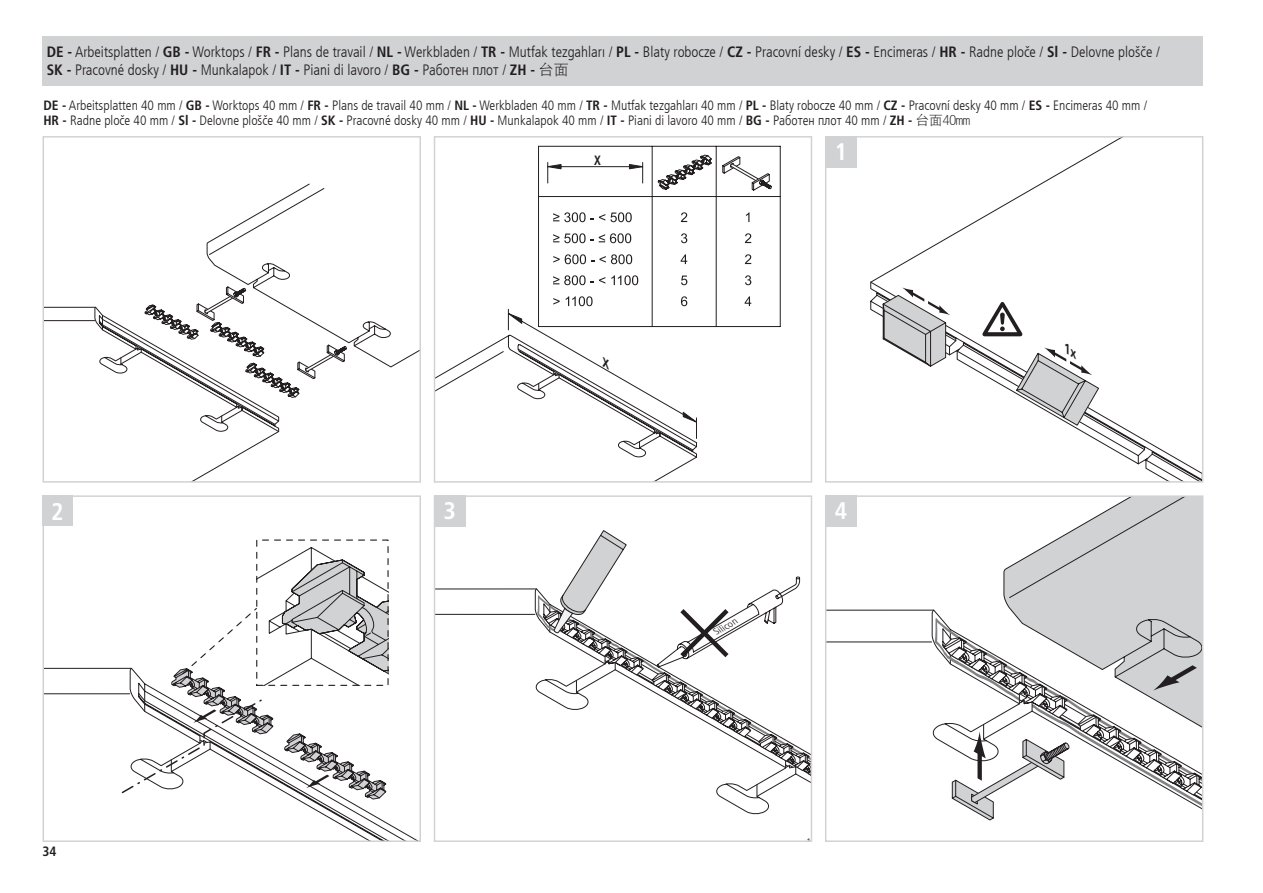
<style>
.page{position:relative;width:1263px;height:893px;background:#fff}
.page>*{position:absolute;margin:0;border:0;box-sizing:border-box;transform-origin:0 0}
.t1{font:700 condensed 24px "Frutiger LT Com";color:#fff}
.t2{font:300 condensed 15px/18px "Frutiger LT Com";color:#231f20}
.t3{font:300 condensed 13.5px/15px "Frutiger LT Com";color:#231f20}
.t4{font:700 condensed 13.5px "Frutiger LT Com";color:#231f20}
.t5{font:700 condensed 13.5px "Frutiger LT Com";color:#231f20;scale:.87 1}
.t6{font:italic 300 condensed 9.75px "Frutiger LT Com";color:#231f20;scale:1.13 1}
.s1{font-weight:700}
.s2{font-family:"Frutiger LTCYR"}
.s3{font-family:"DF Hei W3";font-weight:400;font-stretch:normal}
</style>
<div class="page">
<div style="left:43px;top:37px;width:1160px;height:49px;background:#d1d2d4"></div>
<div style="left:434px;top:136px;width:378px;height:347px;border:2px solid #d1d2d4"></div>
<svg style="left:658px;top:155px;width:54px;height:35px"></svg>
<svg style="left:547px;top:162px;width:96px;height:21px"></svg>
<svg style="left:553px;top:212px;width:79px;height:10px"></svg>
<svg style="left:553px;top:233px;width:78px;height:10px"></svg>
<svg style="left:553px;top:254px;width:79px;height:10px"></svg>
<svg style="left:553px;top:275px;width:52px;height:10px"></svg>
<svg style="left:611px;top:275px;width:27px;height:10px"></svg>
<svg style="left:681px;top:212px;width:6px;height:10px"></svg>
<svg style="left:681px;top:233px;width:6px;height:10px"></svg>
<svg style="left:681px;top:254px;width:6px;height:10px"></svg>
<svg style="left:681px;top:276px;width:6px;height:9px"></svg>
<svg style="left:722px;top:156px;width:50px;height:35px"></svg>
<hr style="left:538px;top:196px;width:242px;height:1px;background:#231f20">
<hr style="left:538px;top:146px;width:242px;height:1px;background:#231f20">
<hr style="left:538px;top:326px;width:242px;height:1px;background:#231f20">
<hr style="left:652px;top:146px;width:1px;height:181px;background:#231f20">
<hr style="left:538px;top:146px;width:1px;height:181px;background:#231f20">
<hr style="left:716px;top:146px;width:1px;height:181px;background:#231f20">
<hr style="left:780px;top:146px;width:1px;height:181px;background:#231f20">
<svg style="left:746px;top:212px;width:3px;height:10px"></svg>
<svg style="left:745px;top:233px;width:6px;height:10px"></svg>
<svg style="left:745px;top:254px;width:6px;height:10px"></svg>
<svg style="left:745px;top:275px;width:6px;height:10px"></svg>
<svg style="left:745px;top:296px;width:6px;height:10px"></svg>
<svg style="left:870px;top:139px;width:250px;height:143px"></svg>
<svg style="left:870px;top:282px;width:330px;height:198px"></svg>
<svg style="left:1138px;top:446px;width:16px;height:15px"></svg>
<svg style="left:882px;top:287px;width:83px;height:80px"></svg>
<svg style="left:982px;top:302px;width:40px;height:34px"></svg>
<div style="left:825px;top:136px;width:378px;height:347px;border:2px solid #d1d2d4"></div>
<div style="left:825px;top:136px;width:32px;height:32px;background:#d1d2d4"></div>
<svg style="left:46px;top:184px;width:372px;height:296px"></svg>
<div style="left:43px;top:136px;width:378px;height:347px;border:2px solid #d1d2d4"></div>
<svg style="left:297px;top:800px;width:118px;height:39px"></svg>
<svg style="left:120px;top:546px;width:268px;height:254px"></svg>
<div style="left:43px;top:495px;width:378px;height:347px;border:2px solid #d1d2d4"></div>
<div style="left:43px;top:496px;width:30px;height:30px;background:#d1d2d4"></div>
<svg style="left:828px;top:609px;width:103px;height:34px"></svg>
<svg style="left:1003px;top:498px;width:197px;height:120px"></svg>
<svg style="left:931px;top:618px;width:269px;height:203px"></svg>
<div style="left:825px;top:495px;width:378px;height:347px;border:2px solid #d1d2d4"></div>
<svg style="left:437px;top:588px;width:97px;height:27px"></svg>
<svg style="left:534px;top:530px;width:110px;height:180px"></svg>
<svg style="left:651px;top:576px;width:158px;height:239px"></svg>
<div style="left:434px;top:495px;width:378px;height:347px;border:2px solid #d1d2d4"></div>
<div style="left:825px;top:495px;width:32px;height:32px;background:#d1d2d4"></div>
<div style="left:434px;top:495px;width:32px;height:32px;background:#d1d2d4"></div>
<svg style="left:434px;top:296px;width:263px;height:186px"></svg>
<svg style="left:1016px;top:343px;width:83px;height:83px"></svg>
<p class="t2" style="left:47px;top:44px;width:1115px"><span class="s1">DE -</span> Arbeitsplatten / <span class="s1">GB -</span> Worktops / <span class="s1">FR -</span> Plans de travail / <span class="s1">NL -</span> Werkbladen / <span class="s1">TR -</span> Mutfak tezgahları / <span class="s1">PL -</span> Blaty robocze / <span class="s1">CZ -</span> Pracovní desky / <span class="s1">ES -</span> Encimeras / <span class="s1">HR -</span> Radne ploče / <span class="s1">Sl -</span> Delovne plošče /<br><span class="s1">SK -</span> Pracovné dosky / <span class="s1">HU -</span> Munkalapok / <span class="s1">IT -</span> Piani di lavoro / <span class="s1">BG -</span> <span class="s2">Работен плот</span> / <span class="s1">ZH -</span> <span class="s3">台面</span></p>
<p class="t3" style="left:43px;top:99px;width:1105px"><span class="s1">DE -</span> Arbeitsplatten 40 mm / <span class="s1">GB -</span> Worktops 40 mm / <span class="s1">FR -</span> Plans de travail 40 mm / <span class="s1">NL -</span> Werkbladen 40 mm / <span class="s1">TR -</span> Mutfak tezgahları 40 mm / <span class="s1">PL -</span> Blaty robocze 40 mm / <span class="s1">CZ -</span> Pracovní desky 40 mm / <span class="s1">ES -</span> Encimeras 40 mm /<br><span class="s1">HR -</span> Radne ploče 40 mm / <span class="s1">Sl -</span> Delovne plošče 40 mm / <span class="s1">SK -</span> Pracovné dosky 40 mm / <span class="s1">HU -</span> Munkalapok 40 mm / <span class="s1">IT -</span> Piani di lavoro 40 mm / <span class="s1">BG -</span> <span class="s2">Работен плот</span> 40 mm / <span class="s1">ZH -</span> <span class="s3">台面40mm</span></p>
<h1 class="t1" style="left:51px;top:501px;width:14px">2</h1>
<p class="t4" style="left:43px;top:846px;width:16px">34</p>
<p class="t5" style="left:594px;top:152px;width:9px">X</p>
<h1 class="t1" style="left:835px;top:142px;width:14px">1</h1>
<h1 class="t1" style="left:443px;top:501px;width:14px">3</h1>
<h1 class="t1" style="left:835px;top:501px;width:14px">4</h1>
<p class="t6" style="left:712px;top:627px;width:24px;rotate:-30deg">Silicon</p>
</div>
